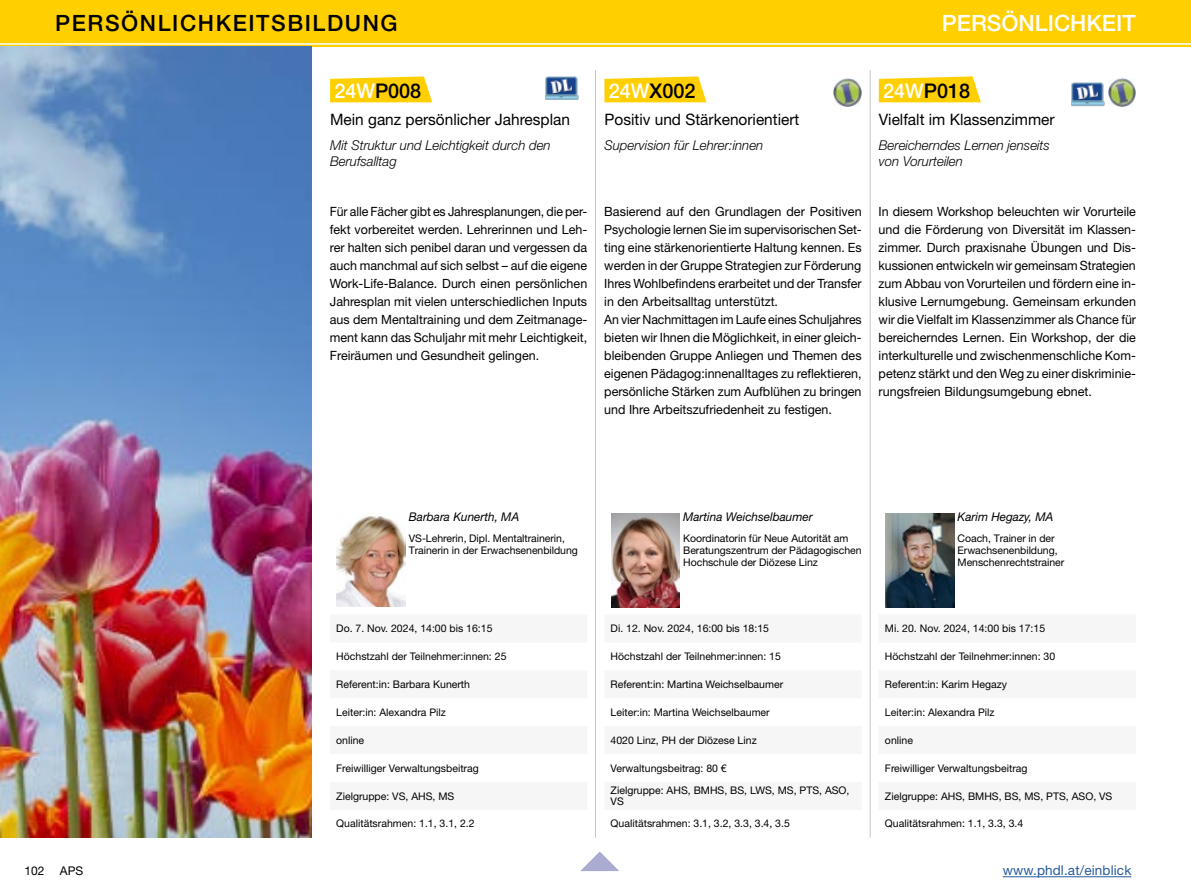
<style>
.page{position:relative;width:1191px;height:893px;background:#fff}
.page>*{position:absolute;margin:0;border:0;box-sizing:border-box;transform-origin:0 0}
.t1{font:500 22.5px "Helvetica Neue LT Std";letter-spacing:.07em;color:#000}
.t2{font:500 22.5px "Helvetica Neue LT Std";color:#fff}
.t3{font:500 20.25px "Helvetica Neue LT Std";color:#000}
.t4{font:15.75px "Helvetica Neue LT Std";color:#000}
.t5{font:italic 300 13.5px/16.5px "Helvetica Neue LT Std";color:#000}
.t6{font:13.5px "Helvetica Neue LT Std";letter-spacing:.01em;color:#275b9b}
.t7{font:12.75px/18px "Helvetica Neue LT Std";color:#000;text-align:justify}
.t8{font:italic 12px "Helvetica Neue LT Std";color:#000}
.t9{font:12px "Helvetica Neue LT Std";color:#000}
.t10{font:10.5px/12px "Helvetica Neue LT Std";color:#000}
.s1{color:#fff}
</style>
<div class="page">
<div style="left:0;top:0;width:1191px;height:47px;background:#ffcf00"></div>
<hr style="left:0;top:43px;width:1191px;height:2px;background:#fff">
<img style="left:0;top:47px;width:311px;height:791px">
<svg style="left:330px;top:76px;width:102px;height:26px;background:#ffd319"></svg>
<img style="left:337px;top:514px;width:68px;height:93px">
<svg style="left:604px;top:76px;width:102px;height:26px;background:#ffd319"></svg>
<img style="left:611px;top:513px;width:68px;height:94px">
<svg style="left:878px;top:76px;width:103px;height:26px;background:#ffd41b"></svg>
<img style="left:885px;top:513px;width:69px;height:94px">
<img style="left:545px;top:77px;width:34px;height:23px">
<img style="left:833px;top:78px;width:28px;height:28px">
<img style="left:1108px;top:78px;width:27px;height:28px">
<img style="left:1071px;top:83px;width:34px;height:23px">
<hr style="left:595px;top:70px;width:1px;height:768px;background:#c6c6c6">
<hr style="left:870px;top:70px;width:1px;height:768px;background:#c6c6c6">
<hr style="left:1002px;top:876px;width:129px;height:1px;background:#275b9b">
<svg style="left:580px;top:851px;width:39px;height:20px"></svg>
<h1 class="t1" style="left:55px;top:10px;width:344px">PERSÖNLICHKEITSBILDUNG</h1>
<h1 class="t2" style="left:941px;top:10px;width:195px">PERSÖNLICHKEIT</h1>
<h2 class="t3" style="left:334px;top:79px;width:88px"><span class="s1">24W</span>P008</h2>
<p class="t4" style="left:330px;top:110px;width:241px">Mein ganz persönlicher Jahresplan</p>
<p class="t5" style="left:330px;top:136px;width:222px">Mit Struktur und Leichtigkeit durch den<br>Berufsalltag</p>
<p class="t7" style="left:330px;top:202px;width:259px">Für alle Fächer gibt es Jahresplanungen, die per&shy;fekt vorbereitet werden. Lehrerinnen und Leh&shy;rer halten sich penibel daran und vergessen da auch manchmal auf sich selbst – auf die eigene Work-Life-Balance. Durch einen persönlichen Jahresplan mit vielen unterschiedlichen Inputs aus dem Mentaltraining und dem Zeitmanage&shy;ment kann das Schuljahr mit mehr Leichtigkeit, Freiräumen und Gesundheit gelingen.</p>
<h2 class="t3" style="left:608px;top:79px;width:88px"><span class="s1">24W</span>X002</h2>
<p class="t4" style="left:604px;top:110px;width:196px">Positiv und Stärkenorientiert</p>
<p class="t5" style="left:604px;top:136px;width:160px">Supervision für Lehrer:innen</p>
<p class="t7" style="left:604px;top:202px;width:259px;text-align:left">Basierend auf den Grundlagen der Positiven Psychologie lernen Sie im supervisorischen Set&shy;ting eine stärkenorientierte Haltung kennen. Es werden in der Gruppe Strategien zur Förderung Ihres Wohlbefindens erarbeitet und der Transfer in den Arbeitsalltag unterstützt.<br>An vier Nachmittagen im Laufe eines Schuljahres bieten wir Ihnen die Möglichkeit‚ in einer gleich&shy;bleibenden Gruppe Anliegen und Themen des eigenen Pädagog:innenalltages zu reflektieren‚ persönliche Stärken zum Aufblühen zu bringen und Ihre Arbeitszufriedenheit zu festigen.</p>
<h2 class="t3" style="left:883px;top:79px;width:88px"><span class="s1">24W</span>P018</h2>
<p class="t4" style="left:878px;top:110px;width:177px">Vielfalt im Klassenzimmer</p>
<p class="t5" style="left:878px;top:136px;width:173px">Bereicherndes Lernen jenseits von Vorurteilen</p>
<p class="t7" style="left:878px;top:202px;width:259px">In diesem Workshop beleuchten wir Vorurteile und die Förderung von Diversität im Klassen&shy;zimmer. Durch praxisnahe Übungen und Dis&shy;kussionen entwickeln wir gemeinsam Strategien zum Abbau von Vorurteilen und fördern eine in&shy;klusive Lernumgebung. Gemeinsam erkunden wir die Vielfalt im Klassenzimmer als Chance für bereicherndes Lernen. Ein Workshop, der die interkulturelle und zwischenmenschliche Kom&shy;petenz stärkt und den Weg zu einer diskriminie&shy;rungsfreien Bildungsumgebung ebnet.</p>
<p class="t8" style="left:409px;top:510px;width:112px">Barbara Kunerth, MA</p>
<p class="t10" style="left:409px;top:532px;width:170px">VS-Lehrerin, Dipl. Mentaltrainerin,<br>Trainerin in der Erwachsenenbildung</p>
<p class="t10" style="left:336px;top:622px;width:158px">Do. 7. Nov. 2024, 14:00 bis 16:15</p>
<p class="t10" style="left:336px;top:650px;width:172px">Höchstzahl der Teilnehmer:innen: 25</p>
<p class="t10" style="left:336px;top:678px;width:135px">Referent:in: Barbara Kunerth</p>
<p class="t10" style="left:336px;top:706px;width:111px">Leiter:in: Alexandra Pilz</p>
<p class="t10" style="left:336px;top:734px;width:30px">online</p>
<p class="t10" style="left:336px;top:762px;width:144px">Freiwilliger Verwaltungsbeitrag</p>
<p class="t10" style="left:336px;top:790px;width:120px">Zielgruppe: VS, AHS, MS</p>
<p class="t10" style="left:336px;top:818px;width:140px">Qualitätsrahmen: 1.1, 3.1, 2.2</p>
<p class="t8" style="left:683px;top:510px;width:131px">Martina Weichselbaumer</p>
<p class="t10" style="left:683px;top:532px;width:180px">Koordinatorin für Neue Autorität am<br>Beratungszentrum der Pädagogischen<br>Hochschule der Diözese Linz</p>
<p class="t10" style="left:610px;top:622px;width:160px">Di. 12. Nov. 2024, 16:00 bis 18:15</p>
<p class="t10" style="left:610px;top:650px;width:172px">Höchstzahl der Teilnehmer:innen: 15</p>
<p class="t10" style="left:610px;top:678px;width:174px">Referent:in: Martina Weichselbaumer</p>
<p class="t10" style="left:610px;top:706px;width:161px">Leiter:in: Martina Weichselbaumer</p>
<p class="t10" style="left:610px;top:734px;width:148px">4020 Linz, PH der Diözese Linz</p>
<p class="t10" style="left:610px;top:756px;width:240px;line-height:22.6px">Verwaltungsbeitrag: 80 €<br>Zielgruppe: AHS, BMHS, BS, LWS, MS, PTS, ASO,</p>
<p class="t10" style="left:610px;top:790px;width:181px;line-height:22.6px">VS<br>Qualitätsrahmen: 3.1, 3.2, 3.3, 3.4, 3.5</p>
<p class="t8" style="left:957px;top:510px;width:97px">Karim Hegazy, MA</p>
<p class="t10" style="left:957px;top:532px;width:108px">Coach, Trainer in der<br>Erwachsenenbildung,<br>Menschenrechtstrainer</p>
<p class="t10" style="left:885px;top:622px;width:162px">Mi. 20. Nov. 2024, 14:00 bis 17:15</p>
<p class="t10" style="left:885px;top:650px;width:172px">Höchstzahl der Teilnehmer:innen: 30</p>
<p class="t10" style="left:885px;top:678px;width:124px">Referent:in: Karim Hegazy</p>
<p class="t10" style="left:885px;top:706px;width:111px">Leiter:in: Alexandra Pilz</p>
<p class="t10" style="left:885px;top:734px;width:30px">online</p>
<p class="t10" style="left:885px;top:762px;width:144px">Freiwilliger Verwaltungsbeitrag</p>
<p class="t10" style="left:885px;top:790px;width:229px">Zielgruppe: AHS, BMHS, BS, MS, PTS, ASO, VS</p>
<p class="t10" style="left:885px;top:818px;width:140px">Qualitätsrahmen: 1.1, 3.3, 3.4</p>
<p class="t9" style="left:25px;top:864px;width:22px">102</p>
<p class="t9" style="left:60px;top:864px;width:25px">APS</p>
<p class="t6" style="left:1002px;top:862px;width:130px">www.phdl.at/einblick</p>
</div>
